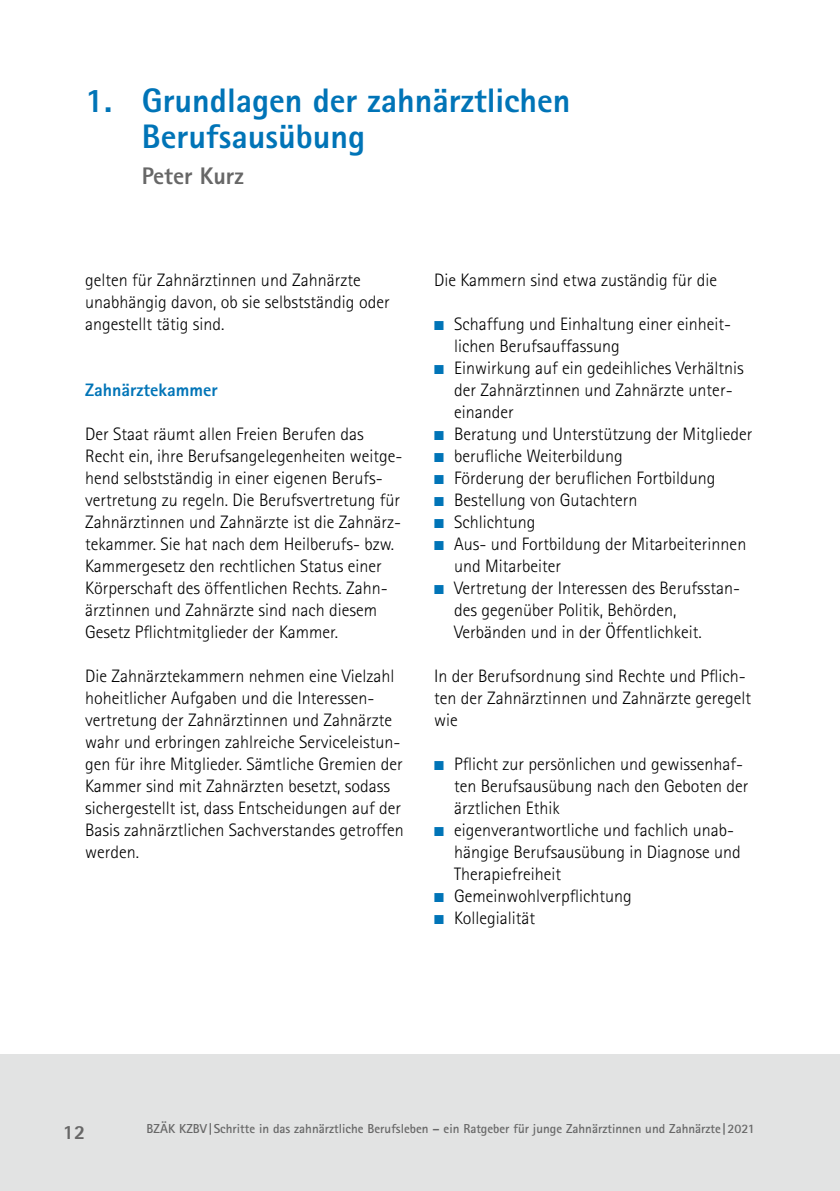
<style>
.page{position:relative;width:840px;height:1191px;background:#fff}
.page>*{position:absolute;margin:0;border:0;box-sizing:border-box;transform-origin:0 0}
.t1{font:800 34px/36px "Rotis Sans Serif";color:#0074b7}
.t2{font:800 24px "Rotis Sans Serif";color:#676767}
.t3{font:800 20px "Rotis Sans Serif";color:#676767}
.t4{font:300 18px/22px "Rotis Sans Serif";color:#000}
.t5{font:800 18px "Rotis Sans Serif";color:#0074b7}
.t6{font:700 13px "Rotis Sans Serif";color:#676767}
.s1{color:#0074b7}
</style>
<div class="page">
<div style="left:0;top:1054px;width:839px;height:137px;background:#e2e3e3"></div>
<h1 class="t1" style="left:142px;top:82px;width:430px;text-indent:-57px">1. Grundlagen der zahnärztlichen<br>Berufsausübung</h1>
<h2 class="t2" style="left:142px;top:160px;width:103px">Peter Kurz</h2>
<p class="t4" style="left:85px;top:269px;width:306px">gelten für Zahnärztinnen und Zahnärzte unabhängig davon, ob sie selbstständig oder angestellt tätig sind.</p>
<p class="t5" style="left:85px;top:378px;width:134px">Zahnärztekammer</p>
<p class="t4" style="left:85px;top:423px;width:318px">Der Staat räumt allen Freien Berufen das Recht ein, ihre Berufsangelegenheiten weitge&shy;hend selbstständig in einer eigenen Berufs&shy;vertretung zu regeln. Die Berufsvertretung für Zahnärztinnen und Zahnärzte ist die Zahnärz&shy;tekammer. Sie hat nach dem Heilberufs- bzw.<br>Kammergesetz den rechtlichen Status einer Körperschaft des öffentlichen Rechts. Zahn&shy;ärztinnen und Zahnärzte sind nach diesem Gesetz Pflichtmitglieder der Kammer.</p>
<p class="t4" style="left:85px;top:665px;width:320px">Die Zahnärztekammern nehmen eine Vielzahl hoheitlicher Aufgaben und die Interessen&shy;vertretung der Zahnärztinnen und Zahnärzte wahr und erbringen zahlreiche Serviceleistun&shy;gen für ihre Mitglieder. Sämtliche Gremien der Kammer sind mit Zahnärzten besetzt, sodass sichergestellt ist, dass Entscheidungen auf der Basis zahnärztlichen Sachverstandes getroffen werden.</p>
<p class="t4" style="left:434px;top:269px;width:284px">Die Kammern sind etwa zuständig für die</p>
<p class="t4" style="left:454px;top:313px;width:278px;text-indent:-20px"><span class="s1">■</span> Schaffung und Einhaltung einer einheit&shy;lichen Berufsauffassung</p>
<p class="t4" style="left:454px;top:357px;width:291px;text-indent:-20px"><span class="s1">■</span> Einwirkung auf ein gedeihliches Verhältnis der Zahnärztinnen und Zahnärzte unter&shy;einander</p>
<p class="t4" style="left:434px;top:423px;width:319px"><span class="s1">■</span> Beratung und Unterstützung der Mitglieder</p>
<p class="t4" style="left:434px;top:445px;width:190px"><span class="s1">■</span> berufliche Weiterbildung</p>
<p class="t4" style="left:434px;top:467px;width:283px"><span class="s1">■</span> Förderung der beruflichen Fortbildung</p>
<p class="t4" style="left:434px;top:489px;width:205px"><span class="s1">■</span> Bestellung von Gutachtern</p>
<p class="t4" style="left:434px;top:511px;width:103px"><span class="s1">■</span> Schlichtung</p>
<p class="t4" style="left:454px;top:533px;width:293px;text-indent:-20px"><span class="s1">■</span> Aus- und Fortbildung der Mitarbeiterinnen und Mitarbeiter</p>
<p class="t4" style="left:454px;top:577px;width:287px;text-indent:-20px"><span class="s1">■</span> Vertretung der Interessen des Berufsstan&shy;des gegenüber Politik, Behörden,<br>Verbänden und in der Öffentlichkeit.</p>
<p class="t4" style="left:434px;top:665px;width:318px">In der Berufsordnung sind Rechte und Pflich&shy;ten der Zahnärztinnen und Zahnärzte geregelt wie</p>
<p class="t4" style="left:454px;top:753px;width:295px;text-indent:-20px"><span class="s1">■</span> Pflicht zur persönlichen und gewissenhaf&shy;ten Berufsausübung nach den Geboten der ärztlichen Ethik</p>
<p class="t4" style="left:454px;top:819px;width:288px;text-indent:-20px"><span class="s1">■</span> eigenverantwortliche und fachlich unab&shy;hängige Berufsausübung in Diagnose und<br>Therapiefreiheit</p>
<p class="t4" style="left:434px;top:885px;width:199px"><span class="s1">■</span> Gemeinwohlverpflichtung</p>
<p class="t4" style="left:434px;top:907px;width:102px"><span class="s1">■</span> Kollegialität</p>
<p class="t3" style="left:63px;top:1119px;width:24px">12</p>
<p class="t6" style="left:146px;top:1120px;width:609px">BZÄK KZBV| Schritte in das zahnärztliche Berufsleben – ein Ratgeber für junge Zahnärztinnen und Zahnärzte |2021</p>
</div>
